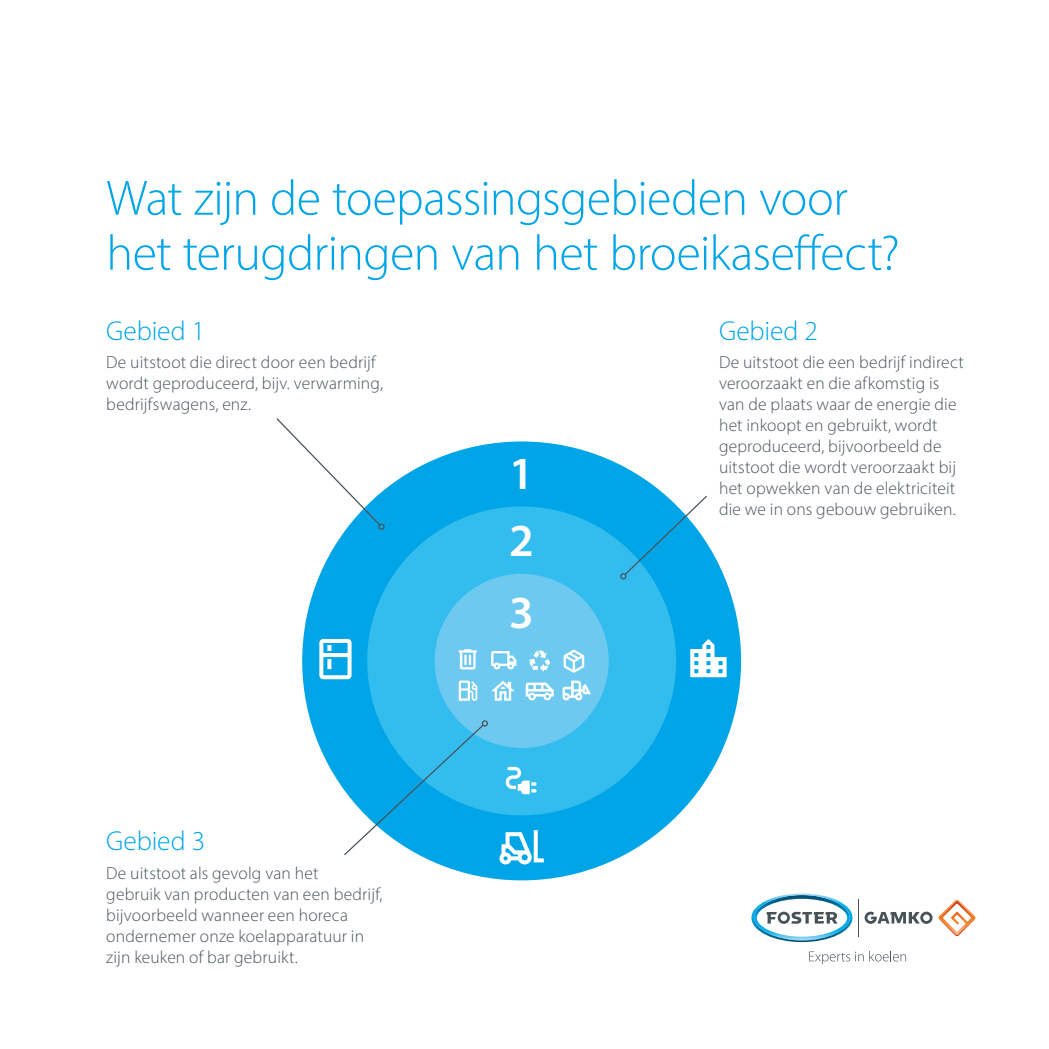
<style>
.page{position:relative;width:1049px;height:1049px;background:#fff}
.page>*{position:absolute;margin:0;border:0;box-sizing:border-box;transform-origin:0 0}
.t1{font:300 50px/55px "Myriad Pro";letter-spacing:-.015em;color:#00a5e7}
.t2{font:600 46px/67.2px "Myriad Pro";color:#fff}
.t3{font:300 27.5px "Myriad Pro";letter-spacing:-.005em;color:#00a5e7}
.t4{font:300 17.5px/21px "Myriad Pro";letter-spacing:.01em;color:#475359}
</style>
<div class="page">
<div style="left:302px;top:441px;width:439px;height:439px;background:#00a5e7;border-radius:50%"></div>
<div style="left:367px;top:506px;width:309px;height:309px;background:#33bcee;border-radius:50%"></div>
<div style="left:435px;top:574px;width:174px;height:174px;background:#6ec9f1;border-radius:50%"></div>
<svg style="left:690px;top:639px;width:36px;height:38px"></svg>
<svg style="left:319px;top:639px;width:33px;height:40px"></svg>
<svg style="left:499px;top:830px;width:45px;height:34px"></svg>
<svg style="left:506px;top:767px;width:30px;height:27px"></svg>
<svg style="left:491px;top:651px;width:25px;height:18px"></svg>
<svg style="left:491px;top:681px;width:24px;height:20px"></svg>
<svg style="left:529px;top:650px;width:21px;height:22px"></svg>
<svg style="left:526px;top:682px;width:28px;height:18px"></svg>
<svg style="left:459px;top:680px;width:18px;height:21px"></svg>
<svg style="left:459px;top:649px;width:18px;height:20px"></svg>
<svg style="left:564px;top:650px;width:20px;height:23px"></svg>
<svg style="left:562px;top:680px;width:29px;height:20px"></svg>
<svg style="left:276px;top:418px;width:105px;height:109px"></svg>
<div style="left:378px;top:524px;width:7px;height:6px;border:1px solid #475359;border-radius:50%"></div>
<svg style="left:343px;top:723px;width:142px;height:133px"></svg>
<div style="left:482px;top:720px;width:6px;height:7px;border:1px solid #475359;border-radius:50%"></div>
<svg style="left:620px;top:494px;width:88px;height:85px"></svg>
<svg style="left:751px;top:893px;width:101px;height:49px"></svg>
<svg style="left:938px;top:899px;width:37px;height:37px"></svg>
<svg style="left:864px;top:911px;width:68px;height:13px"></svg>
<hr style="left:858px;top:899px;width:1px;height:38px;background:#475359">
<svg style="left:809px;top:951px;width:97px;height:13px"></svg>
<h1 class="t1" style="left:106px;top:170px;width:795px">Wat zijn de toepassingsgebieden voor het terugdringen van het broeikaseffect?</h1>
<h3 class="t3" style="left:106px;top:314px;width:100px">Gebied 1</h3>
<p class="t4" style="left:106px;top:351px;width:278px">De uitstoot die direct door een bedrijf wordt geproduceerd, bijv. verwarming, bedrijfswagens, enz.</p>
<h3 class="t3" style="left:106px;top:825px;width:100px">Gebied 3</h3>
<p class="t4" style="left:106px;top:862px;width:278px">De uitstoot als gevolg van het<br>gebruik van producten van een bedrijf, bijvoorbeeld wanneer een horeca ondernemer onze koelapparatuur in zijn keuken of bar gebruikt.</p>
<h2 class="t2" style="left:509px;top:439px;width:26px">1<br>2</h2>
<h2 class="t2" style="left:509px;top:578px;width:26px">3</h2>
<h3 class="t3" style="left:719px;top:314px;width:100px">Gebied 2</h3>
<p class="t4" style="left:719px;top:351px;width:246px">De uitstoot die een bedrijf indirect veroorzaakt en die afkomstig is van de plaats waar de energie die het inkoopt en gebruikt, wordt geproduceerd, bijvoorbeeld de uitstoot die wordt veroorzaakt bij het opwekken van de elektriciteit die we in ons gebouw gebruiken.</p>
</div>
